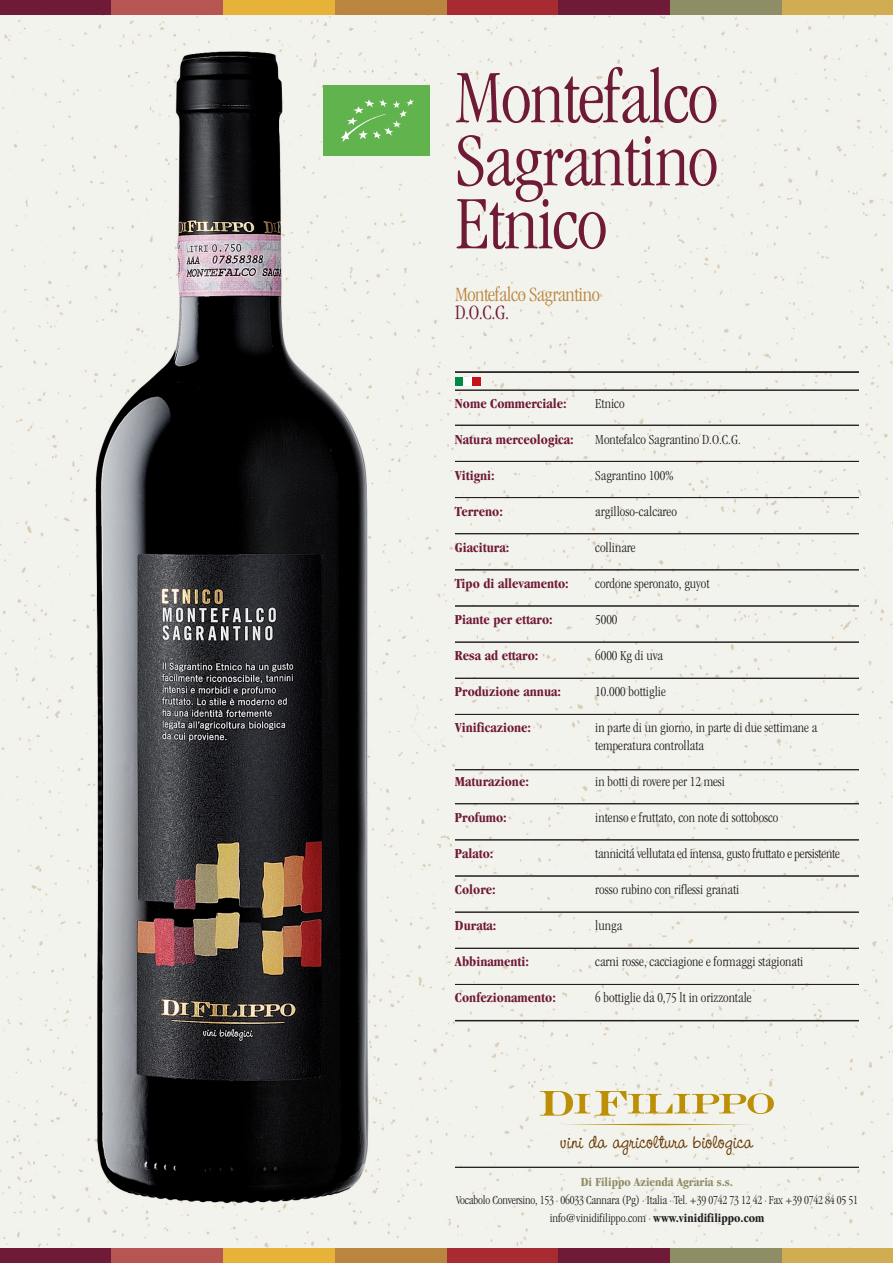
<style>
.page{position:relative;width:893px;height:1263px;background:#fff}
.page>*{position:absolute;margin:0;border:0;box-sizing:border-box;transform-origin:0 0}
.t1{font:300 condensed 78px/63px "Garamond";letter-spacing:-.02em;color:#6f1a37;text-align:justify}
.t2{font:22.5px "CAC Pinafore";color:#653500}
.t3{font:300 condensed 21px "Garamond";letter-spacing:-.02em;color:#ba863f}
.t4{font:300 condensed 21px "Garamond";color:#6f1a37}
.t5{font:300 condensed 14.25px/18px "Garamond";color:#231f20}
.t6{font:700 condensed 14.25px "Garamond";color:#6f1a37}
.t7{font:300 condensed 12.75px/18px "Garamond";letter-spacing:-.015em;color:#231f20;text-align:center}
.t8{font:700 condensed 12.75px "Garamond";color:#8f8d66}
.s1{font-weight:700}
</style>
<div class="page">
<img style="left:0;top:15px;width:893px;height:1233px">
<hr style="left:455px;top:371px;width:404px;height:2px;background:#231f20">
<hr style="left:455px;top:1020px;width:404px;height:1px;background:#231f20">
<hr style="left:455px;top:390px;width:404px;height:1px;background:#231f20">
<hr style="left:455px;top:425px;width:404px;height:1px;background:#231f20">
<hr style="left:455px;top:461px;width:404px;height:1px;background:#231f20">
<hr style="left:455px;top:497px;width:404px;height:1px;background:#231f20">
<hr style="left:455px;top:533px;width:404px;height:1px;background:#231f20">
<hr style="left:455px;top:570px;width:404px;height:1px;background:#231f20">
<hr style="left:455px;top:606px;width:404px;height:1px;background:#231f20">
<hr style="left:455px;top:642px;width:404px;height:1px;background:#231f20">
<hr style="left:455px;top:678px;width:404px;height:1px;background:#231f20">
<hr style="left:455px;top:714px;width:404px;height:1px;background:#231f20">
<hr style="left:455px;top:769px;width:404px;height:1px;background:#231f20">
<hr style="left:455px;top:803px;width:404px;height:1px;background:#231f20">
<hr style="left:455px;top:840px;width:404px;height:1px;background:#231f20">
<hr style="left:455px;top:876px;width:404px;height:1px;background:#231f20">
<hr style="left:455px;top:912px;width:404px;height:1px;background:#231f20">
<hr style="left:455px;top:948px;width:404px;height:1px;background:#231f20">
<hr style="left:455px;top:984px;width:404px;height:1px;background:#231f20">
<hr style="left:455px;top:1167px;width:404px;height:1px;background:#231f20">
<div style="left:455px;top:377px;width:8px;height:9px;background:#008b43"></div>
<div style="left:472px;top:377px;width:8px;height:9px;background:#c4121a"></div>
<div style="left:463px;top:377px;width:9px;height:9px;background:#fff"></div>
<div style="left:446px;top:1248px;width:112px;height:15px;background:#a72b30"></div>
<div style="left:558px;top:1248px;width:112px;height:15px;background:#6f1a37"></div>
<div style="left:0;top:1248px;width:112px;height:15px;background:#6f1a37"></div>
<div style="left:112px;top:1248px;width:111px;height:15px;background:#b75553"></div>
<div style="left:335px;top:1248px;width:111px;height:15px;background:#ba863f"></div>
<div style="left:223px;top:1248px;width:112px;height:15px;background:#e6b238"></div>
<div style="left:781px;top:1248px;width:112px;height:15px;background:#d0ad53"></div>
<div style="left:670px;top:1248px;width:111px;height:15px;background:#8f8d66"></div>
<svg style="left:540px;top:1091px;width:234px;height:24px;background:#e0d3a3"></svg>
<svg style="left:559px;top:1124px;width:195px;height:1px"></svg>
<div style="left:446px;top:0;width:112px;height:15px;background:#a72b30"></div>
<div style="left:558px;top:0;width:112px;height:15px;background:#6f1a37"></div>
<div style="left:0;top:0;width:112px;height:15px;background:#6f1a37"></div>
<div style="left:112px;top:0;width:111px;height:15px;background:#b75553"></div>
<div style="left:335px;top:0;width:111px;height:15px;background:#ba863f"></div>
<div style="left:223px;top:0;width:112px;height:15px;background:#e6b238"></div>
<div style="left:781px;top:0;width:112px;height:15px;background:#d0ad53"></div>
<div style="left:670px;top:0;width:111px;height:15px;background:#8f8d66"></div>
<div style="left:323px;top:85px;width:106px;height:71px;background:#61b44d"></div>
<svg style="left:341px;top:99px;width:73px;height:43px"></svg>
<h1 class="t1" style="left:455px;top:66px;width:265px">Montefalco Sagrantino Etnico</h1>
<h3 class="t3" style="left:455px;top:283px;width:146px">Montefalco Sagrantino</h3>
<h3 class="t4" style="left:455px;top:301px;width:56px">D.O.C.G.</h3>
<p class="t6" style="left:455px;top:395px;width:113px">Nome Commerciale:</p>
<p class="t6" style="left:455px;top:431px;width:120px">Natura merceologica:</p>
<p class="t6" style="left:455px;top:467px;width:41px">Vitigni:</p>
<p class="t6" style="left:455px;top:503px;width:49px">Terreno:</p>
<p class="t6" style="left:455px;top:539px;width:56px">Giacitura:</p>
<p class="t6" style="left:455px;top:575px;width:115px">Tipo di allevamento:</p>
<p class="t6" style="left:455px;top:611px;width:99px">Piante per ettaro:</p>
<p class="t6" style="left:455px;top:647px;width:85px">Resa ad ettaro:</p>
<p class="t6" style="left:455px;top:683px;width:108px">Produzione annua:</p>
<p class="t6" style="left:455px;top:719px;width:78px">Vinificazione:</p>
<p class="t6" style="left:455px;top:773px;width:76px">Maturazione:</p>
<p class="t6" style="left:455px;top:809px;width:53px">Profumo:</p>
<p class="t6" style="left:455px;top:845px;width:40px">Palato:</p>
<p class="t6" style="left:455px;top:881px;width:42px">Colore:</p>
<p class="t6" style="left:455px;top:917px;width:43px">Durata:</p>
<p class="t6" style="left:455px;top:953px;width:76px">Abbinamenti:</p>
<p class="t6" style="left:455px;top:989px;width:102px">Confezionamento:</p>
<p class="t5" style="left:595px;top:394px;width:31px">Etnico</p>
<p class="t5" style="left:595px;top:430px;width:147px">Montefalco Sagrantino D.O.C.G.</p>
<p class="t5" style="left:595px;top:466px;width:79px">Sagrantino 100%</p>
<p class="t5" style="left:595px;top:502px;width:83px">argilloso-calcareo</p>
<p class="t5" style="left:595px;top:538px;width:42px">collinare</p>
<p class="t5" style="left:595px;top:574px;width:116px">cordone speronato, guyot</p>
<p class="t5" style="left:595px;top:610px;width:24px">5000</p>
<p class="t5" style="left:595px;top:646px;width:69px">6000 Kg di uva</p>
<p class="t5" style="left:595px;top:682px;width:72px">10.000 bottiglie</p>
<p class="t5" style="left:595px;top:718px;width:223px">in parte di un giorno, in parte di due settimane a temperatura controllata</p>
<p class="t5" style="left:595px;top:772px;width:131px">in botti di rovere per 12 mesi</p>
<p class="t5" style="left:595px;top:808px;width:185px">intenso e fruttato, con note di sottobosco</p>
<p class="t5" style="left:595px;top:844px;width:246px">tannicitá vellutata ed intensa, gusto fruttato e persistente</p>
<p class="t5" style="left:595px;top:880px;width:146px">rosso rubino con riflessi granati</p>
<p class="t5" style="left:595px;top:916px;width:28px">lunga</p>
<p class="t5" style="left:595px;top:952px;width:210px">carni rosse, cacciagione e formaggi stagionati</p>
<p class="t5" style="left:595px;top:988px;width:158px">6 bottiglie da 0,75 lt in orizzontale</p>
<h2 class="t2" style="left:560px;top:1127px;width:194px">vini da agricoltura biologica</h2>
<p class="t8" style="left:581px;top:1175px;width:154px">Di Filippo Azienda Agraria s.s.</p>
<p class="t7" style="left:456px;top:1191px;width:403px">Vocabolo Conversino, 153 · 06033 Cannara (Pg) · Italia · Tel. +39 0742 73 12 42 · Fax +39 0742 84 05 51 info@vinidifilippo.com · <span class="s1">www.vinidifilippo.com</span></p>
</div>
